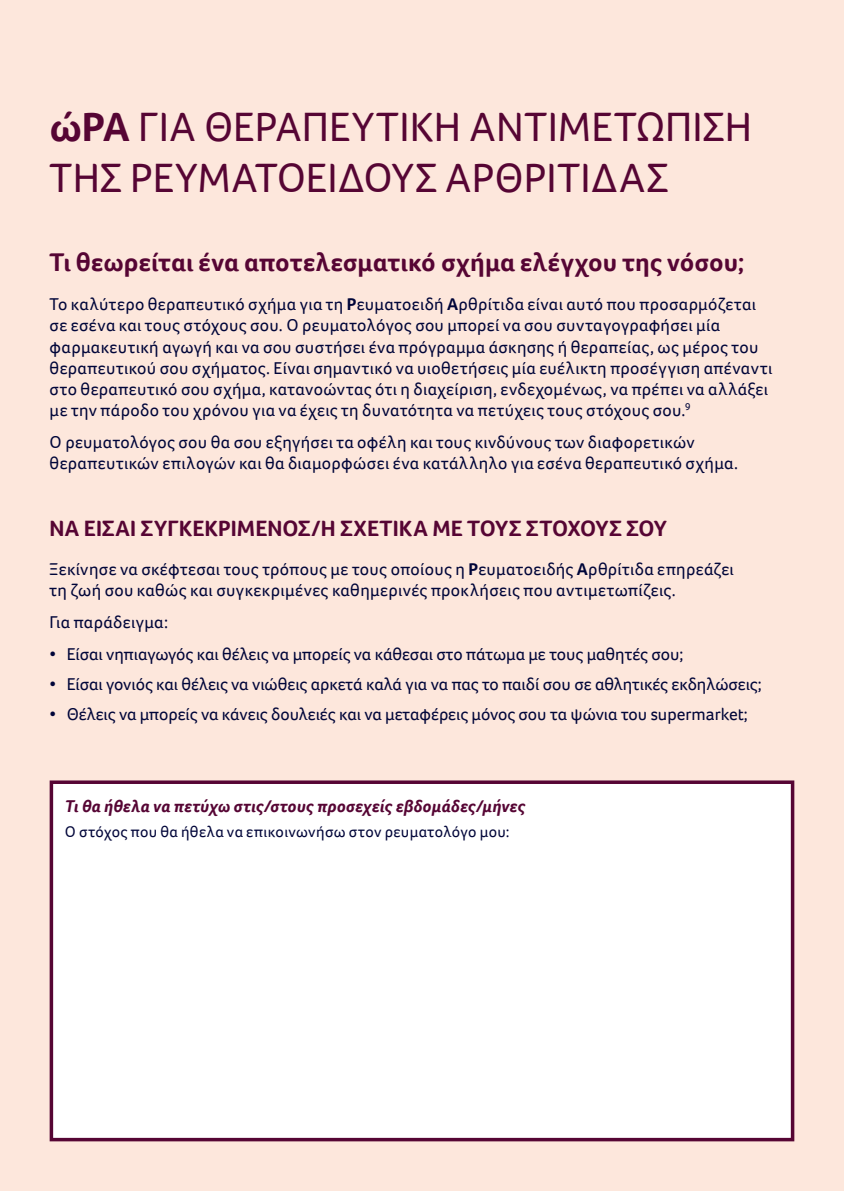
<style>
.page{position:relative;width:844px;height:1191px;background:#fff}
.page>*{position:absolute;margin:0;border:0;box-sizing:border-box;transform-origin:0 0}
.Headline_-_white{font:42px/50.4px "Foco";letter-spacing:.005em;color:#560534}
.Body_-_Keyline{font:700 26.25px "Foco";letter-spacing:.01em;color:#560534}
.Body_-_Keyline-2{font:700 22.75px "Foco";letter-spacing:.005em;color:#560534}
.Body_-_Keyline-3{font:17.5px/21px "Foco";letter-spacing:.02em;color:#000539}
.Body_-_Keyline-4{font:17.5px "Foco";color:#000539}
.Body_-_Keyline-5{font:italic 700 17.5px "Foco";letter-spacing:.01em;color:#560534}
.Body_-_Keyline-6{font:15.75px "Foco";letter-spacing:.025em;color:#000539}
.s1{font-weight:700}
</style>
<div class="page">
<div style="left:0;top:0;width:843px;height:1191px;background:#fde7dc"></div>
<div style="left:50px;top:780px;width:744px;height:361px;background:#fff;border:4px solid #560534"></div>
<p class="Headline_-_white" style="left:50px;top:101px;width:703px"><span class="s1">ώΡΑ</span> ΓΙΑ ΘΕΡΑΠΕΥΤΙΚΉ ΑΝΤΙΜΕΤΏΠΙΣΗ<br>ΤΗΣ ΡΕΥΜΑΤΟΕΙΔΟΎΣ ΑΡΘΡΊΤΙΔΑΣ</p>
<p class="Body_-_Keyline" style="left:50px;top:244px;width:695px">Τι θεωρείται ένα αποτελεσματικό σχήμα ελέγχου της νόσου;</p>
<p class="Body_-_Keyline-3" style="left:50px;top:294px;width:724px">Το καλύτερο θεραπευτικό σχήμα για τη <span class="s1">Ρ</span>ευματοειδή <span class="s1">Α</span>ρθρίτιδα είναι αυτό που προσαρμόζεται σε εσένα και τους στόχους σου. Ο ρευματολόγος σου μπορεί να σου συνταγογραφήσει μία φαρμακευτική αγωγή και να σου συστήσει ένα πρόγραμμα άσκησης ή θεραπείας, ως μέρος του θεραπευτικού σου σχήματος. Είναι σημαντικό να υιοθετήσεις μία ευέλικτη προσέγγιση απέναντι στο θεραπευτικό σου σχήμα, κατανοώντας ότι η διαχείριση, ενδεχομένως, να πρέπει να αλλάξει με την πάροδο του χρόνου για να έχεις τη δυνατότητα να πετύχεις τους στόχους σου.<sup>9</sup></p>
<p class="Body_-_Keyline-3" style="left:50px;top:431px;width:689px">Ο ρευματολόγος σου θα σου εξηγήσει τα οφέλη και τους κινδύνους των διαφορετικών θεραπευτικών επιλογών και θα διαμορφώσει ένα κατάλληλο για εσένα θεραπευτικό σχήμα.</p>
<p class="Body_-_Keyline-2" style="left:50px;top:513px;width:618px">ΝΑ ΕΙΣΑΙ ΣΥΓΚΕΚΡΙΜΈΝΟΣ/H ΣΧΕΤΙΚΑ ΜΕ ΤΟΥΣ ΣΤΟΧΟΥΣ ΣΟΥ</p>
<p class="Body_-_Keyline-3" style="left:50px;top:558px;width:685px">Ξεκίνησε να σκέφτεσαι τους τρόπους με τους οποίους η <span class="s1">Ρ</span>ευματοειδής <span class="s1">Α</span>ρθρίτιδα επηρεάζει τη ζωή σου καθώς και συγκεκριμένες καθημερινές προκλήσεις που αντιμετωπίζεις.</p>
<p class="Body_-_Keyline-3" style="left:50px;top:611px;width:120px">Για παράδειγμα:</p>
<p class="Body_-_Keyline-4" style="left:50px;top:643px;width:635px">• Είσαι νηπιαγωγός και θέλεις να μπορείς να κάθεσαι στο πάτωμα με τους μαθητές σου;</p>
<p class="Body_-_Keyline-4" style="left:50px;top:673px;width:713px">• Είσαι γονιός και θέλεις να νιώθεις αρκετά καλά για να πας το παιδί σου σε αθλητικές εκδηλώσεις;</p>
<p class="Body_-_Keyline-4" style="left:50px;top:703px;width:699px">• Θέλεις να μπορείς να κάνεις δουλειές και να μεταφέρεις μόνος σου τα ψώνια του supermarket;</p>
<p class="Body_-_Keyline-5" style="left:65px;top:795px;width:462px">Τι θα ήθελα να πετύχω στις/στους προσεχείς εβδομάδες/μήνες</p>
<p class="Body_-_Keyline-6" style="left:65px;top:821px;width:446px">Ο στόχος που θα ήθελα να επικοινωνήσω στον ρευματολόγο μου:</p>
</div>
